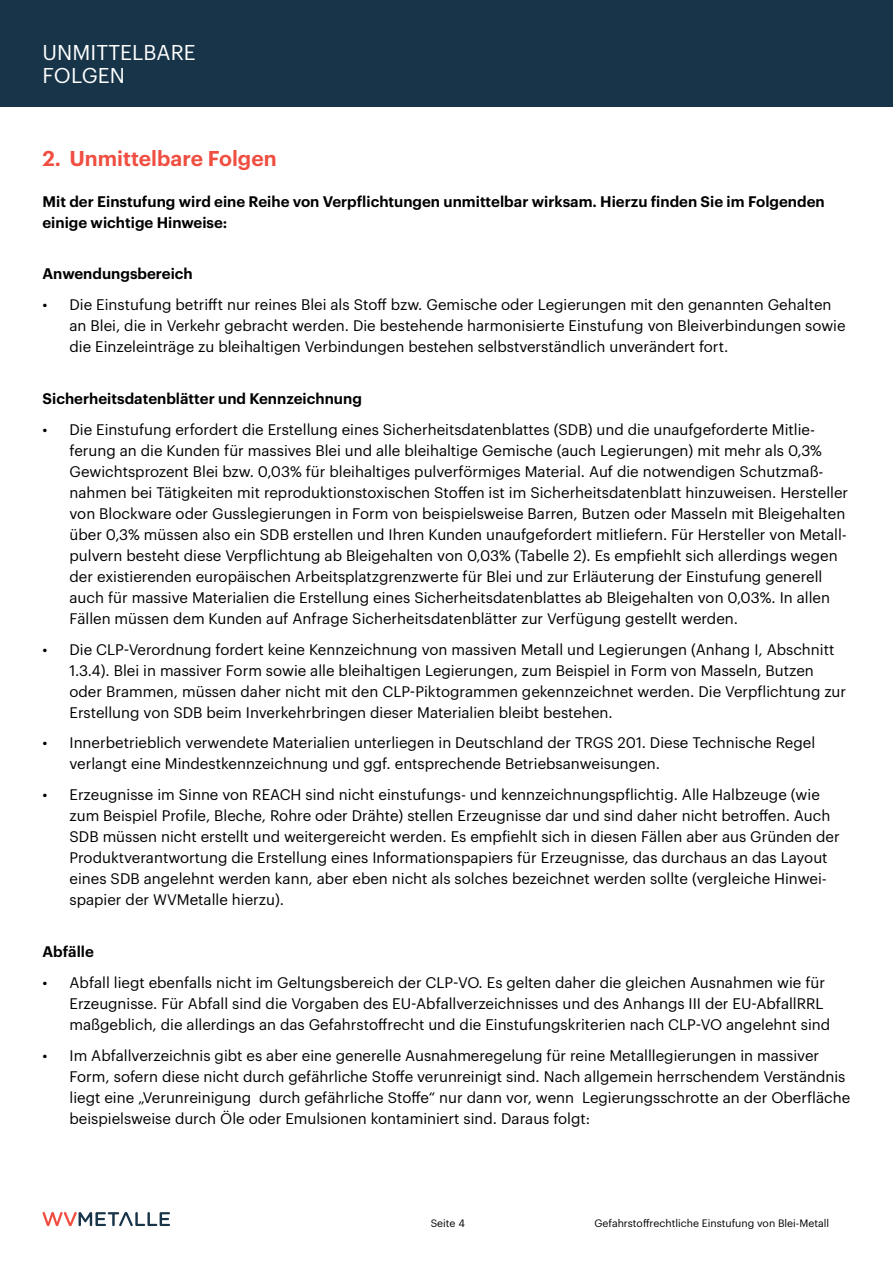
<style>
.page{position:relative;width:893px;height:1263px;background:#fff}
.page>*{position:absolute;margin:0;border:0;box-sizing:border-box;transform-origin:0 0}
.t1{font:600 21px "Graphik";color:#f04e41}
.t2{font:21px/23.1px "Graphik";letter-spacing:.005em;color:#fff}
.t3{font:15px/21px "Graphik";color:#000}
.t4{font:600 15px/21px "Graphik";color:#000}
.t5{font:10.5px "Graphik";color:#000}
</style>
<div class="page">
<div style="left:0;top:0;width:893px;height:106px;background:#173449"></div>
<svg style="left:43px;top:1212px;width:127px;height:14px"></svg>
<h1 class="t2" style="left:43px;top:39px;width:155px">UNMITTELBARE<br>FOLGEN</h1>
<h1 class="t1" style="left:43px;top:142px;width:236px">2. Unmittelbare Folgen</h1>
<p class="t4" style="left:43px;top:189px;width:784px">Mit der Einstufung wird eine Reihe von Verpflichtungen unmittelbar wirksam. Hierzu finden Sie im Folgenden einige wichtige Hinweise:</p>
<p class="t4" style="left:43px;top:262px;width:152px">Anwendungsbereich</p>
<p class="t3" style="left:70px;top:293px;width:778px;text-indent:-27px">• Die Einstufung betrifft nur reines Blei als Stoff bzw. Gemische oder Legierungen mit den genannten Gehalten an Blei, die in Verkehr gebracht werden. Die bestehende harmonisierte Einstufung von Bleiverbindungen sowie die Einzeleinträge zu bleihaltigen Verbindungen bestehen selbstverständlich unverändert fort.</p>
<p class="t4" style="left:43px;top:387px;width:321px">Sicherheitsdatenblätter und Kennzeichnung</p>
<p class="t3" style="left:70px;top:418px;width:780px;text-indent:-27px">• Die Einstufung erfordert die Erstellung eines Sicherheitsdatenblattes (SDB) und die unaufgeforderte Mitlie&shy;ferung an die Kunden für massives Blei und alle bleihaltige Gemische (auch Legierungen) mit mehr als 0,3% Gewichtsprozent Blei bzw. 0,03% für bleihaltiges pulverförmiges Material. Auf die notwendigen Schutzmaß&shy;nahmen bei Tätigkeiten mit reproduktionstoxischen Stoffen ist im Sicherheitsdatenblatt hinzuweisen. Hersteller von Blockware oder Gusslegierungen in Form von beispielsweise Barren, Butzen oder Masseln mit Bleigehalten über 0,3% müssen also ein SDB erstellen und Ihren Kunden unaufgefordert mitliefern. Für Hersteller von Metall&shy;pulvern besteht diese Verpflichtung ab Bleigehalten von 0,03% (Tabelle 2). Es empfiehlt sich allerdings wegen der existierenden europäischen Arbeitsplatzgrenzwerte für Blei und zur Erläuterung der Einstufung generell auch für massive Materialien die Erstellung eines Sicherheitsdatenblattes ab Bleigehalten von 0,03%. In allen Fällen müssen dem Kunden auf Anfrage Sicherheitsdatenblätter zur Verfügung gestellt werden.</p>
<p class="t3" style="left:70px;top:637px;width:778px;text-indent:-27px">• Die CLP-Verordnung fordert keine Kennzeichnung von massiven Metall und Legierungen (Anhang I, Abschnitt 1.3.4). Blei in massiver Form sowie alle bleihaltigen Legierungen, zum Beispiel in Form von Masseln, Butzen oder Brammen, müssen daher nicht mit den CLP-Piktogrammen gekennzeichnet werden. Die Verpflichtung zur Erstellung von SDB beim Inverkehrbringen dieser Materialien bleibt bestehen.</p>
<p class="t3" style="left:70px;top:731px;width:747px;text-indent:-27px">• Innerbetrieblich verwendete Materialien unterliegen in Deutschland der TRGS 201. Diese Technische Regel verlangt eine Mindestkennzeichnung und ggf. entsprechende Betriebsanweisungen.</p>
<p class="t3" style="left:70px;top:783px;width:772px;text-indent:-27px">• Erzeugnisse im Sinne von REACH sind nicht einstufungs- und kennzeichnungspflichtig. Alle Halbzeuge (wie zum Beispiel Profile, Bleche, Rohre oder Drähte) stellen Erzeugnisse dar und sind daher nicht betroffen. Auch SDB müssen nicht erstellt und weitergereicht werden. Es empfiehlt sich in diesen Fällen aber aus Gründen der Produktverantwortung die Erstellung eines Informationspapiers für Erzeugnisse, das durchaus an das Layout eines SDB angelehnt werden kann, aber eben nicht als solches bezeichnet werden sollte (vergleiche Hinwei&shy;spapier der WVMetalle hierzu).</p>
<p class="t4" style="left:43px;top:940px;width:53px">Abfälle</p>
<p class="t3" style="left:70px;top:970px;width:762px;text-indent:-27px">• Abfall liegt ebenfalls nicht im Geltungsbereich der CLP-VO. Es gelten daher die gleichen Ausnahmen wie für<br>Erzeugnisse. Für Abfall sind die Vorgaben des EU-Abfallverzeichnisses und des Anhangs III der EU-AbfallRRL maßgeblich, die allerdings an das Gefahrstoffrecht und die Einstufungskriterien nach CLP-VO angelehnt sind</p>
<p class="t3" style="left:70px;top:1043px;width:782px;text-indent:-27px">• Im Abfallverzeichnis gibt es aber eine generelle Ausnahmeregelung für reine Metalllegierungen in massiver Form, sofern diese nicht durch gefährliche Stoffe verunreinigt sind. Nach allgemein herrschendem Verständnis liegt eine „Verunreinigung durch gefährliche Stoffe“ nur dann vor, wenn Legierungsschrotte an der Oberfläche beispielsweise durch Öle oder Emulsionen kontaminiert sind. Daraus folgt:</p>
<p class="t5" style="left:431px;top:1215px;width:36px">Seite 4</p>
<p class="t5" style="left:594px;top:1215px;width:236px">Gefahrstoffrechtliche Einstufung von Blei-Metall</p>
</div>
